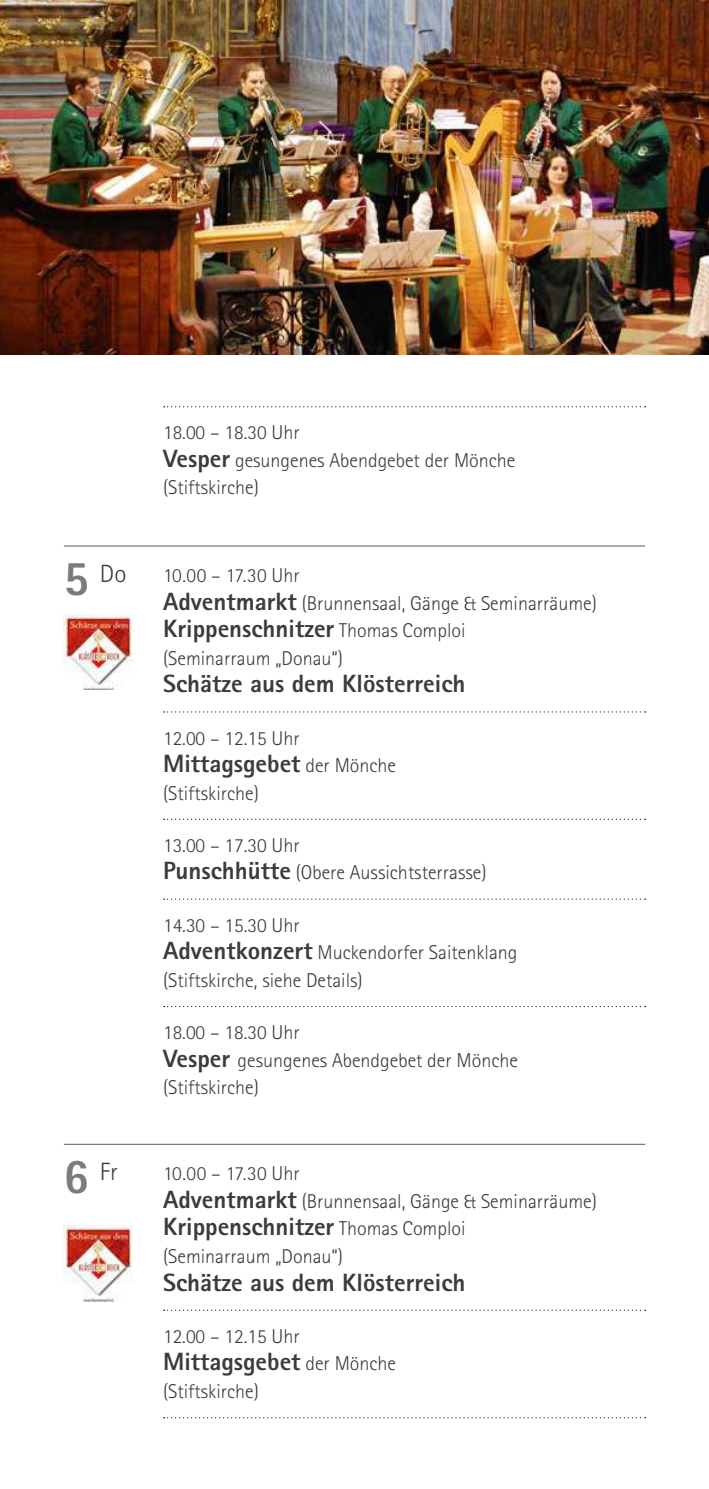
<style>
.page{position:relative;width:709px;height:1489px;background:#fff}
.page>*{position:absolute;margin:0;border:0;box-sizing:border-box;transform-origin:0 0}
.t1{font:800 25px "Rotis Sans Serif Pro";color:#3b3b3a}
.t2{font:300 25px "Rotis Sans Serif Pro";color:#3b3b3a}
.t3{font:300 20px/27.5px "Rotis Sans Serif Pro";color:#3b3b3a}
.s1{font-weight:800;font-size:25px}
.s2{font-weight:800;font-size:50px;color:#7b7b7a}
.s3{font-weight:300;font-size:20px}
</style>
<div class="page">
<svg style="left:164px;top:406px;width:481px;height:1px"></svg>
<hr style="left:64px;top:545px;width:581px;height:1px;background:#7b7b7a">
<svg style="left:164px;top:711px;width:481px;height:1px"></svg>
<svg style="left:164px;top:818px;width:481px;height:2px"></svg>
<svg style="left:164px;top:898px;width:481px;height:1px"></svg>
<svg style="left:164px;top:1005px;width:481px;height:2px"></svg>
<hr style="left:64px;top:1143px;width:581px;height:1px;background:#7b7b7a">
<svg style="left:164px;top:1309px;width:481px;height:1px"></svg>
<svg style="left:164px;top:1417px;width:481px;height:1px"></svg>
<img style="left:64px;top:614px;width:69px;height:76px">
<img style="left:64px;top:1225px;width:69px;height:75px">
<img style="left:0;top:0;width:709px;height:354px">
<p class="t3" style="left:163px;top:419px;width:354px">18.00 – 18.30 Uhr<br><span class="s1">Vesper</span> gesungenes Abendgebet der Mönche (Stiftskirche)</p>
<p class="t2" style="left:64px;top:559px;width:64px"><span class="s2">5</span> Do</p>
<p class="t3" style="left:163px;top:562px;width:435px">10.00 – 17.30 Uhr<br><span class="s1">Adventmarkt</span> (Brunnensaal, Gänge &amp; Seminarräume)</p>
<p class="t1" style="left:163px;top:612px;width:304px">Krippenschnitzer <span class="s3">Thomas Comploi</span></p>
<p class="t3" style="left:163px;top:644px;width:181px">(Seminarraum „Donau“)</p>
<p class="t1" style="left:163px;top:667px;width:304px">Schätze aus dem Klösterreich</p>
<p class="t3" style="left:163px;top:724px;width:138px">12.00 – 12.15 Uhr</p>
<p class="t1" style="left:163px;top:747px;width:234px">Mittagsgebet <span class="s3">der Mönche</span></p>
<p class="t3" style="left:163px;top:779px;width:97px">(Stiftskirche)</p>
<p class="t3" style="left:163px;top:831px;width:325px">13.00 – 17.30 Uhr<br><span class="s1">Punschhütte</span> (Obere Aussichtsterrasse)</p>
<p class="t3" style="left:163px;top:911px;width:356px">14.30 – 15.30 Uhr<br><span class="s1">Adventkonzert</span> Muckendorfer Saitenklang (Stiftskirche, siehe Details)</p>
<p class="t3" style="left:163px;top:1018px;width:356px">18.00 – 18.30 Uhr<br><span class="s1">Vesper</span> gesungenes Abendgebet der Mönche (Stiftskirche)</p>
<p class="t2" style="left:64px;top:1157px;width:56px"><span class="s2">6</span> Fr</p>
<p class="t3" style="left:163px;top:1160px;width:435px">10.00 – 17.30 Uhr<br><span class="s1">Adventmarkt</span> (Brunnensaal, Gänge &amp; Seminarräume)</p>
<p class="t1" style="left:163px;top:1210px;width:304px">Krippenschnitzer <span class="s3">Thomas Comploi</span></p>
<p class="t3" style="left:163px;top:1242px;width:181px">(Seminarraum „Donau“)</p>
<p class="t1" style="left:163px;top:1265px;width:304px">Schätze aus dem Klösterreich</p>
<p class="t3" style="left:163px;top:1322px;width:138px">12.00 – 12.15 Uhr</p>
<p class="t1" style="left:163px;top:1345px;width:234px">Mittagsgebet <span class="s3">der Mönche</span></p>
<p class="t3" style="left:163px;top:1377px;width:97px">(Stiftskirche)</p>
</div>
